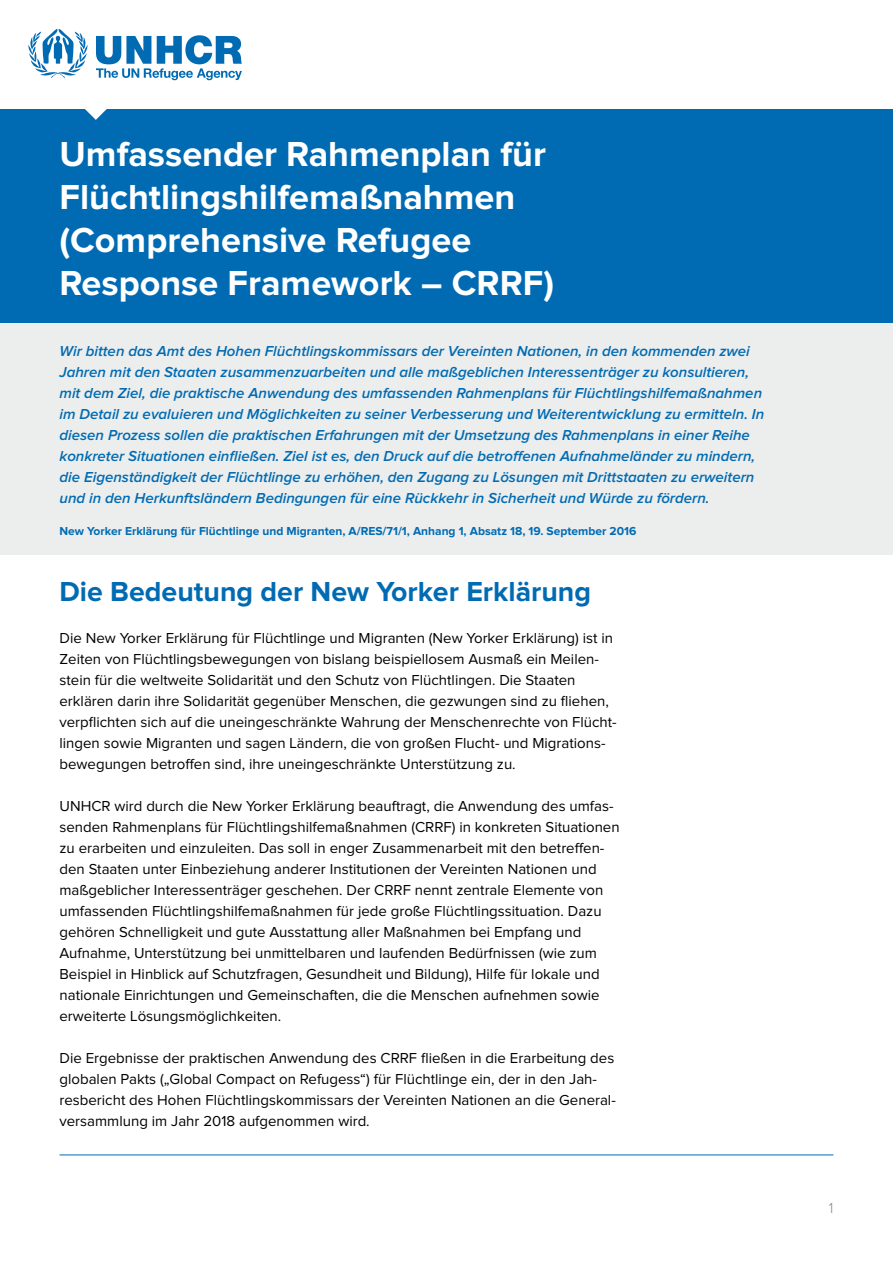
<style>
.page{position:relative;width:893px;height:1263px;background:#fff}
.page>*{position:absolute;margin:0;border:0;box-sizing:border-box;transform-origin:0 0}
.t1{font:700 36px/43.2px "Proxima Nova";color:#fff}
.t2{font:700 28.5px "Proxima Nova";color:#006bb3}
.t3{font:15px/21px "Proxima Nova";color:#000}
.t4{font:italic 600 15px/21px "Proxima Nova";color:#006bb3}
.t5{font:300 15px "Proxima Nova";color:#87888a}
.t6{font:700 12px "Proxima Nova";color:#006bb3}
</style>
<div class="page">
<div style="left:0;top:96px;width:893px;height:231px;background:#006bb3"></div>
<div style="left:0;top:323px;width:893px;height:232px;background:#eceded"></div>
<div style="left:0;top:0;width:893px;height:109px;background:#fff"></div>
<svg style="left:28px;top:29px;width:60px;height:49px"></svg>
<svg style="left:96px;top:35px;width:146px;height:45px"></svg>
<svg style="left:85px;top:109px;width:22px;height:11px"></svg>
<hr style="left:60px;top:1154px;width:773px;height:1px;background:#006bb3">
<h1 class="t1" style="left:60px;top:134px;width:496px">Umfassender Rahmenplan für<br>Flüchtlingshilfemaßnahmen (Comprehensive Refugee<br>Response Framework – CRRF)</h1>
<p class="t4" style="left:60px;top:341px;width:706px">Wir bitten das Amt des Hohen Flüchtlingskommissars der Vereinten Nationen, in den kommenden zwei Jahren mit den Staaten zusammenzuarbeiten und alle maßgeblichen Interessenträger zu konsultieren, mit dem Ziel, die praktische Anwendung des umfassenden Rahmenplans für Flüchtlingshilfemaßnahmen im Detail zu evaluieren und Möglichkeiten zu seiner Verbesserung und Weiterentwicklung zu ermitteln. In diesen Prozess sollen die praktischen Erfahrungen mit der Umsetzung des Rahmenplans in einer Reihe konkreter Situationen einfließen. Ziel ist es, den Druck auf die betroffenen Aufnahmeländer zu mindern, die Eigenständigkeit der Flüchtlinge zu erhöhen, den Zugang zu Lösungen mit Drittstaaten zu erweitern und in den Herkunftsländern Bedingungen für eine Rückkehr in Sicherheit und Würde zu fördern.</p>
<p class="t6" style="left:60px;top:525px;width:578px">New Yorker Erklärung für Flüchtlinge und Migranten, A/RES/71/1, Anhang 1, Absatz 18, 19. September 2016</p>
<h2 class="t2" style="left:60px;top:578px;width:533px">Die Bedeutung der New Yorker Erklärung</h2>
<p class="t3" style="left:60px;top:628px;width:559px">Die New Yorker Erklärung für Flüchtlinge und Migranten (New Yorker Erklärung) ist in Zeiten von Flüchtlingsbewegungen von bislang beispiellosem Ausmaß ein Meilen&shy;stein für die weltweite Solidarität und den Schutz von Flüchtlingen. Die Staaten erklären darin ihre Solidarität gegenüber Menschen, die gezwungen sind zu fliehen, verpflichten sich auf die uneingeschränkte Wahrung der Menschenrechte von Flücht&shy;lingen sowie Migranten und sagen Ländern, die von großen Flucht- und Migrations&shy;bewegungen betroffen sind, ihre uneingeschränkte Unterstützung zu.</p>
<p class="t3" style="left:60px;top:796px;width:562px">UNHCR wird durch die New Yorker Erklärung beauftragt, die Anwendung des umfas&shy;senden Rahmenplans für Flüchtlingshilfemaßnahmen (CRRF) in konkreten Situationen zu erarbeiten und einzuleiten. Das soll in enger Zusammenarbeit mit den betreffen&shy;den Staaten unter Einbeziehung anderer Institutionen der Vereinten Nationen und maßgeblicher Interessenträger geschehen. Der CRRF nennt zentrale Elemente von umfassenden Flüchtlingshilfemaßnahmen für jede große Flüchtlingssituation. Dazu gehören Schnelligkeit und gute Ausstattung aller Maßnahmen bei Empfang und Aufnahme, Unterstützung bei unmittelbaren und laufenden Bedürfnissen (wie zum Beispiel in Hinblick auf Schutzfragen, Gesundheit und Bildung), Hilfe für lokale und nationale Einrichtungen und Gemeinschaften, die die Menschen aufnehmen sowie erweiterte Lösungsmöglichkeiten.</p>
<p class="t3" style="left:60px;top:1048px;width:558px">Die Ergebnisse der praktischen Anwendung des CRRF fließen in die Erarbeitung des globalen Pakts („Global Compact on Refugess“) für Flüchtlinge ein, der in den Jah&shy;resbericht des Hohen Flüchtlingskommissars der Vereinten Nationen an die General&shy;versammlung im Jahr 2018 aufgenommen wird.</p>
<p class="t5" style="left:829px;top:1201px;width:6px">1</p>
</div>
